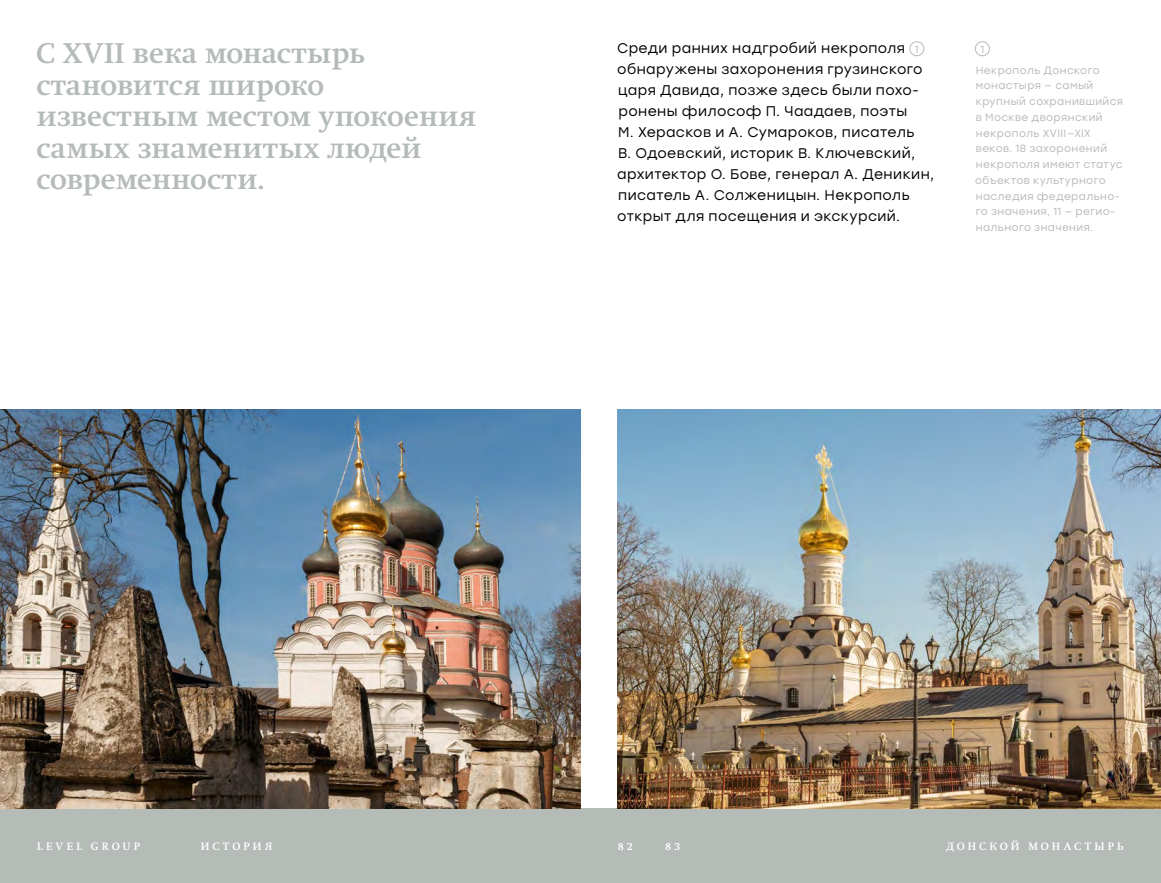
<style>
.page{position:relative;width:1161px;height:883px;background:#fff}
.page>*{position:absolute;margin:0;border:0;box-sizing:border-box;transform-origin:0 0}
.t1{font:700 28px/31.5px "Swift";letter-spacing:.005em;color:#b5bbb7}
.t2{font:14px/21px "Stolzl";letter-spacing:.025em;color:#000}
.t3{font:10.5px/15.8px "Stolzl";letter-spacing:.035em;color:#b5bbb7}
.t4{font:700 10.5px "Swift";letter-spacing:.31em;color:#fff}
.s1{font-size:10.5px;color:#b5bbb7}
</style>
<div class="page">
<div style="left:580px;top:809px;width:581px;height:74px;background:#b5bbb7"></div>
<div style="left:0;top:809px;width:580px;height:74px;background:#b5bbb7"></div>
<img style="left:0;top:409px;width:580px;height:399px">
<img style="left:618px;top:410px;width:543px;height:399px">
<div style="left:909px;top:41px;width:15px;height:15px;border:1px solid #b5bbb7;border-radius:50%"></div>
<div style="left:975px;top:41px;width:15px;height:15px;border:1px solid #b5bbb7;border-radius:50%"></div>
<h1 class="t1" style="left:36px;top:37px;width:441px">С XVII века монастырь становится широко известным местом упокоения самых знаменитых людей современности.</h1>
<p class="t2" style="left:617px;top:37px;width:319px">Среди ранних надгробий некрополя <span class="s1">1 </span>обнаружены захоронения грузинского царя Давида, позже здесь были похо&shy;ронены философ П. Чаадаев, поэты<br>М. Херасков и А. Сумароков, писатель<br>В. Одоевский, историк В. Ключевский, архитектор О. Бове, генерал А. Деникин, писатель А. Солженицын. Некрополь открыт для посещения и экскурсий.</p>
<p class="t3" style="left:976px;top:38px;width:125px;line-height:21px;text-indent:5px">1<br>Некрополь Донского</p>
<p class="t3" style="left:975px;top:77px;width:149px">монастыря — самый крупный сохранившийся в Москве дворянский некрополь XVIII—XIX веков. 18 захоронений некрополя имеют статус объектов культурного наследия федерально&shy;го значения, 11 — регио&shy;нального значения.</p>
<p class="t4" style="left:37px;top:840px;width:104px">LEVEL GROUP</p>
<p class="t4" style="left:201px;top:840px;width:23px">И стория</p>
<p class="t4" style="left:618px;top:840px;width:17px">8 2</p>
<p class="t4" style="left:665px;top:840px;width:17px">8 3</p>
<p class="t4" style="left:946px;top:840px;width:17px">Д онской</p>
<p class="t4" style="left:1028px;top:840px;width:12px">монастырь</p>
</div>
